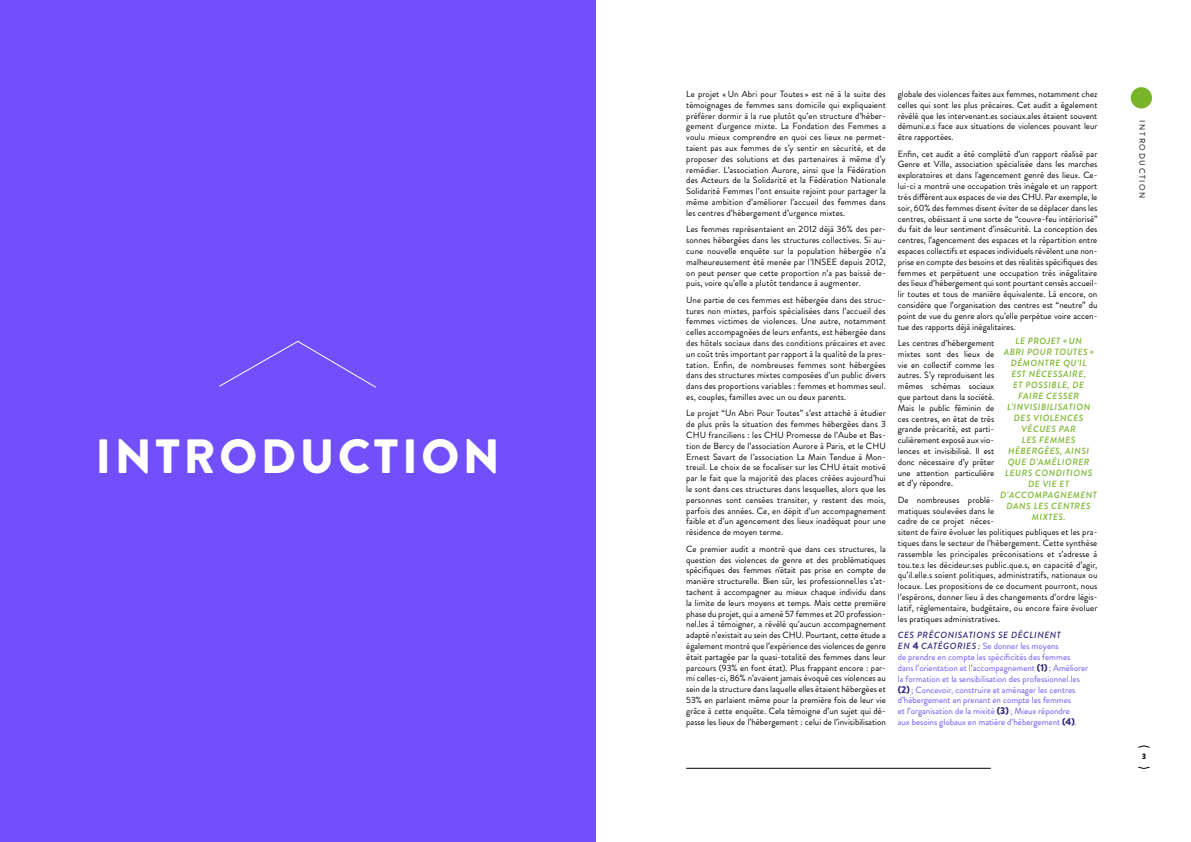
<style>
.page{position:relative;width:1191px;height:842px;background:#fff}
.page>*{position:absolute;margin:0;border:0;box-sizing:border-box;transform-origin:0 0}
.t1{font:900 48px "Brandon Grotesque";letter-spacing:.075em;color:#fff}
.texte_courant{font:9px/10.8px "Brandon Grotesque";letter-spacing:.01em;color:#000;text-align:justify}
.texte_courant-2{font:9px/10.8px "Brandon Grotesque";color:#714ffc}
.texte_courant-3{font:italic 500 9px/11px "Brandon Grotesque";letter-spacing:.06em;color:#78b428;text-align:center}
.t2{font:8px "Brandon Grotesque";letter-spacing:.2em;color:#000}
.t3{font:900 8px "Brandon Grotesque";color:#000}
.s1{font-weight:500;font-style:italic;color:#38277d}
.s2{font-weight:900;font-size:10px;color:#38277d}
</style>
<div class="page">
<div style="left:1130px;top:87px;width:22px;height:21px;background:#78b428;border-radius:50%"></div>
<svg style="left:1138px;top:767px;width:11px;height:2px"></svg>
<hr style="left:686px;top:768px;width:304px;height:1px;background:#000">
<div style="left:0;top:0;width:595px;height:842px;background:#714ffc"></div>
<svg style="left:219px;top:340px;width:158px;height:48px"></svg>
<p class="t1" style="left:95px;top:422px;width:406px">INTRODUCTION</p>
<p class="texte_courant" style="left:686px;top:89px;width:201px">Le projet « Un Abri pour Toutes » est né à la suite des témoignages de femmes sans domicile qui expliquaient préférer dormir à la rue plutôt qu’en structure d’héber&shy;gement d'urgence mixte. La Fondation des Femmes a voulu mieux comprendre en quoi ces lieux ne permet&shy;taient pas aux femmes de s’y sentir en sécurité, et de proposer des solutions et des partenaires à même d’y remédier. L’association Aurore, ainsi que la Fédération des Acteurs de la Solidarité et la Fédération Nationale Solidarité Femmes l’ont ensuite rejoint pour partager la même ambition d’améliorer l’accueil des femmes dans les centres d’hébergement d’urgence mixtes.</p>
<p class="texte_courant" style="left:686px;top:224px;width:201px">Les femmes représentaient en 2012 déjà 36% des per&shy;sonnes hébergées dans les structures collectives. Si au&shy;cune nouvelle enquête sur la population hébergée n’a malheureusement été menée par l’INSEE depuis 2012, on peut penser que cette proportion n’a pas baissé de&shy;puis, voire qu’elle a plutôt tendance à augmenter.</p>
<p class="texte_courant" style="left:686px;top:294px;width:201px">Une partie de ces femmes est hébergée dans des struc&shy;tures non mixtes, parfois spécialisées dans l’accueil des femmes victimes de violences. Une autre, notamment celles accompagnées de leurs enfants, est hébergée dans des hôtels sociaux dans des conditions précaires et avec un coût très important par rapport à la qualité de la pres&shy;tation. Enfin, de nombreuses femmes sont hébergées dans des structures mixtes composées d’un public divers dans des proportions variables : femmes et hommes seul. es, couples, familles avec un ou deux parents.</p>
<p class="texte_courant" style="left:686px;top:408px;width:201px">Le projet “Un Abri Pour Toutes” s’est attaché à étudier de plus près la situation des femmes hébergées dans 3<br>CHU franciliens : les CHU Promesse de l’Aube et Bas&shy;tion de Bercy de l’association Aurore à Paris, et le CHU Ernest Savart de l’association La Main Tendue à Mon&shy;treuil. Le choix de se focaliser sur les CHU était motivé par le fait que la majorité des places créées aujourd’hui le sont dans ces structures dans lesquelles, alors que les personnes sont censées transiter, y restent des mois, parfois des années. Ce, en dépit d’un accompagnement faible et d’un agencement des lieux inadéquat pour une résidence de moyen terme.</p>
<p class="texte_courant" style="left:686px;top:543px;width:201px">Ce premier audit a montré que dans ces structures, la question des violences de genre et des problématiques spécifiques des femmes n'était pas prise en compte de manière structurelle. Bien sûr, les professionnel.les s’at&shy;tachent à accompagner au mieux chaque individu dans la limite de leurs moyens et temps. Mais cette première phase du projet, qui a amené 57 femmes et 20 profession&shy;nel.les à témoigner, a révélé qu’aucun accompagnement adapté n’existait au sein des CHU. Pourtant, cette étude a également montré que l’expérience des violences de genre était partagée par la quasi-totalité des femmes dans leur parcours (93% en font état). Plus frappant encore : par&shy;mi celles-ci, 86% n’avaient jamais évoqué ces violences au sein de la structure dans laquelle elles étaient hébergées et 53% en parlaient même pour la première fois de leur vie grâce à cette enquête. Cela témoigne d’un sujet qui dé&shy;passe les lieux de l’hébergement : celui de l’invisibilisation</p>
<p class="texte_courant" style="left:897px;top:89px;width:201px">globale des violences faites aux femmes, notamment chez celles qui sont les plus précaires. Cet audit a également révélé que les intervenant.es sociaux.ales étaient souvent démuni.e.s face aux situations de violences pouvant leur être rapportées.</p>
<p class="texte_courant" style="left:897px;top:148px;width:201px">Enfin, cet audit a été complété d’un rapport réalisé par Genre et Ville, association spécialisée dans les marches exploratoires et dans l'agencement genré des lieux. Ce&shy;lui-ci a montré une occupation très inégale et un rapport très différent aux espaces de vie des CHU. Par exemple, le soir, 60% des femmes disent éviter de se déplacer dans les centres, obéissant à une sorte de “couvre-feu intériorisé” du fait de leur sentiment d’insécurité. La conception des centres, l’agencement des espaces et la répartition entre espaces collectifs et espaces individuels révèlent une non&shy;prise en compte des besoins et des réalités spécifiques des femmes et perpétuent une occupation très inégalitaire des lieux d’hébergement qui sont pourtant censés accueil&shy;lir toutes et tous de manière équivalente. Là encore, on considère que l’organisation des centres est “neutre” du point de vue du genre alors qu’elle perpétue voire accen&shy;tue des rapports déjà inégalitaires.</p>
<p class="texte_courant" style="left:897px;top:338px;width:98px">Les centres d’hébergement mixtes sont des lieux de vie en collectif comme les autres. S’y reproduisent les mêmes schémas sociaux que partout dans la société.<br>Mais le public féminin de ces centres, en état de très grande précarité, est parti&shy;culièrement exposé aux vio&shy;lences et invisibilisé. Il est donc nécessaire d’y prêter une attention particulière et d’y répondre.</p>
<p class="texte_courant" style="left:897px;top:494px;width:201px;text-align:left">De nombreuses problé-<br>matiques soulevées dans le<br>cadre de ce projet néces-<br>sitent de faire évoluer les politiques publiques et les pra&shy;tiques dans le secteur de l’hébergement. Cette synthèse rassemble les principales préconisations et s’adresse à tou.te.s les décideur.ses public.que.s, en capacité d’agir, qu’il.elle.s soient politiques, administratifs, nationaux ou locaux. Les propositions de ce document pourront, nous l’espérons, donner lieu à des changements d’ordre légis&shy;latif, réglementaire, budgétaire, ou encore faire évoluer les pratiques administratives.</p>
<p class="texte_courant-2" style="left:897px;top:630px;width:192px"><span class="s1">CES PRÉCONISATIONS SE DÉCLINENT<br>EN</span> <span class="s2">4</span> <span class="s1">CATÉGORIES :</span> Se donner les moyens<br>de prendre en compte les spécificités des femmes dans l’orientation et l’accompagnement <span class="s2">(1)</span>; Améliorer la formation et la sensibilisation des professionnel.les <span class="s2">(2)</span>; Concevoir, construire et aménager les centres d’hébergement en prenant en compte les femmes<br>et l’organisation de la mixité <span class="s2">(3)</span>; Mieux répondre<br>aux besoins globaux en matière d’hébergement <span class="s2">(4)</span>.</p>
<p class="texte_courant-3" style="left:1000px;top:335px;width:98px">LE PROJET « UN<br>ABRI POUR TOUTES »<br>DÉMONTRE QU’IL<br>EST NÉCESSAIRE,<br>ET POSSIBLE, DE<br>FAIRE CESSER<br>L’INVISIBILISATION<br>DES VIOLENCES<br>VÉCUES PAR<br>LES FEMMES<br>HÉBERGÉES, AINSI<br>QUE D’AMÉLIORER<br>LEURS CONDITIONS<br>DE VIE ET<br>D’ACCOMPAGNEMENT<br>DANS LES CENTRES<br>MIXTES.</p>
<p class="t2" style="left:1147px;top:120px;width:79px;rotate:90deg">INTRODUCTION</p>
<p class="t3" style="left:1141px;top:751px;width:6px">3</p>
</div>
